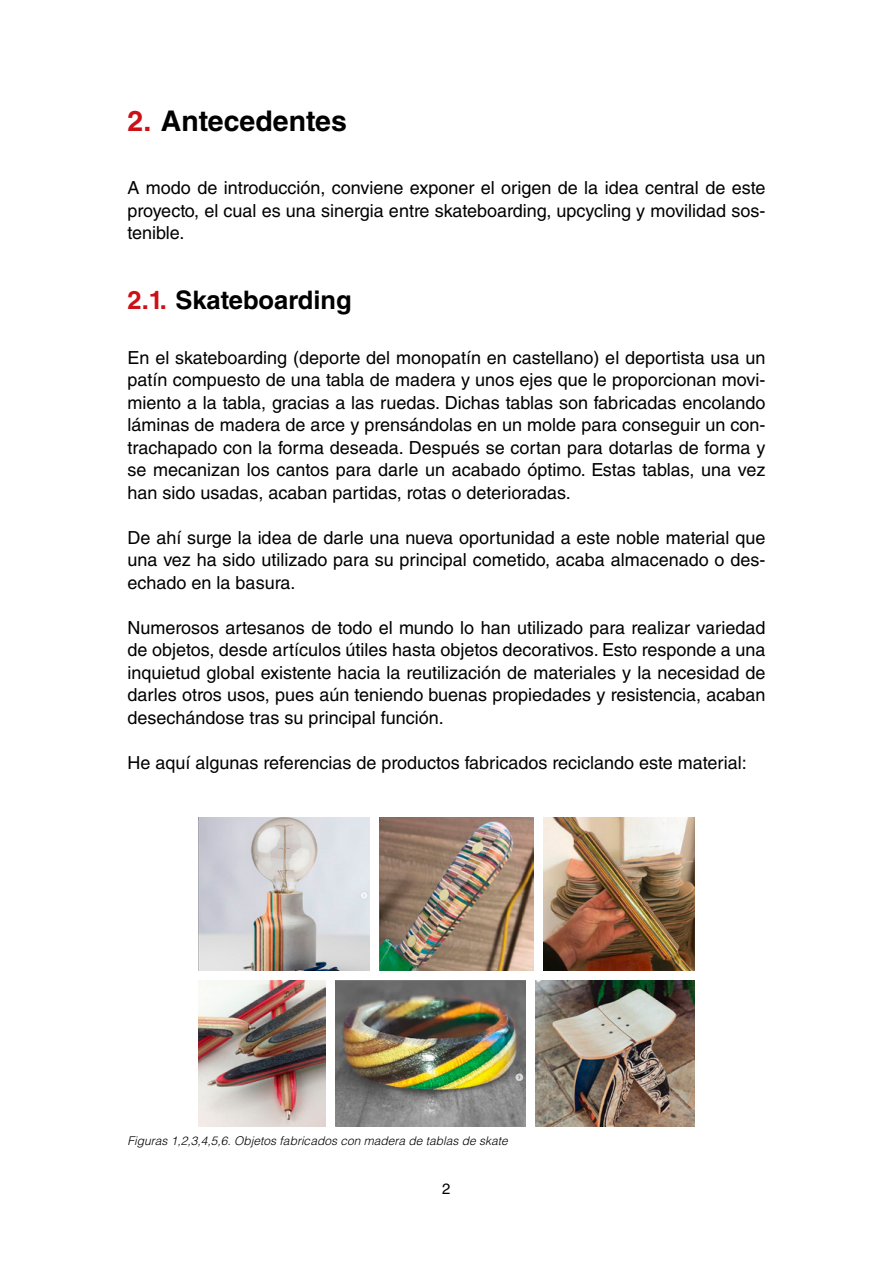
<style>
.page{position:relative;width:893px;height:1263px;background:#fff}
.page>*{position:absolute;margin:0;border:0;box-sizing:border-box;transform-origin:0 0}
.t1{font:700 28.5px "Helvetica LT Std";color:#000}
.t2{font:700 25.5px "Helvetica LT Std";color:#000}
.t3{font:18px/22.5px "Helvetica LT Std";color:#000;text-align:justify}
.t4{font:15px "Helvetica LT Std";color:#000}
.t5{font:italic 300 12px "Helvetica LT Std";color:#000}
.s1{color:#cb1017}
</style>
<div class="page">
<img style="left:199px;top:817px;width:170px;height:153px">
<img style="left:199px;top:981px;width:126px;height:146px">
<img style="left:543px;top:817px;width:152px;height:153px">
<img style="left:379px;top:817px;width:154px;height:153px">
<img style="left:335px;top:981px;width:191px;height:146px">
<img style="left:536px;top:981px;width:159px;height:145px">
<h1 class="t1" style="left:128px;top:104px;width:221px"><span class="s1">2.</span> Antecedentes</h1>
<p class="t3" style="left:128px;top:176px;width:639px">A modo de introducción, conviene exponer el origen de la idea central de este proyecto, el cual es una sinergia entre skateboarding, upcycling y movilidad sos&shy;tenible.</p>
<h2 class="t2" style="left:128px;top:285px;width:226px"><span class="s1">2.1.</span> Skateboarding</h2>
<p class="t3" style="left:128px;top:346px;width:639px">En el skateboarding (deporte del monopatín en castellano) el deportista usa un patín compuesto de una tabla de madera y unos ejes que le proporcionan movi&shy;miento a la tabla, gracias a las ruedas. Dichas tablas son fabricadas encolando láminas de madera de arce y prensándolas en un molde para conseguir un con&shy;trachapado con la forma deseada. Después se cortan para dotarlas de forma y se mecanizan los cantos para darle un acabado óptimo. Estas tablas, una vez han sido usadas, acaban partidas, rotas o deterioradas.</p>
<p class="t3" style="left:128px;top:526px;width:639px">De ahí surge la idea de darle una nueva oportunidad a este noble material que una vez ha sido utilizado para su principal cometido, acaba almacenado o des&shy;echado en la basura.</p>
<p class="t3" style="left:128px;top:616px;width:639px">Numerosos artesanos de todo el mundo lo han utilizado para realizar variedad de objetos, desde artículos útiles hasta objetos decorativos. Esto responde a una inquietud global existente hacia la reutilización de materiales y la necesidad de darles otros usos, pues aún teniendo buenas propiedades y resistencia, acaban desechándose tras su principal función.</p>
<p class="t3" style="left:128px;top:751px;width:621px">He aquí algunas referencias de productos fabricados reciclando este material:</p>
<p class="t5" style="left:128px;top:1133px;width:382px">Figuras 1,2,3,4,5,6. Objetos fabricados con madera de tablas de skate</p>
<p class="t4" style="left:442px;top:1180px;width:10px">2</p>
</div>
